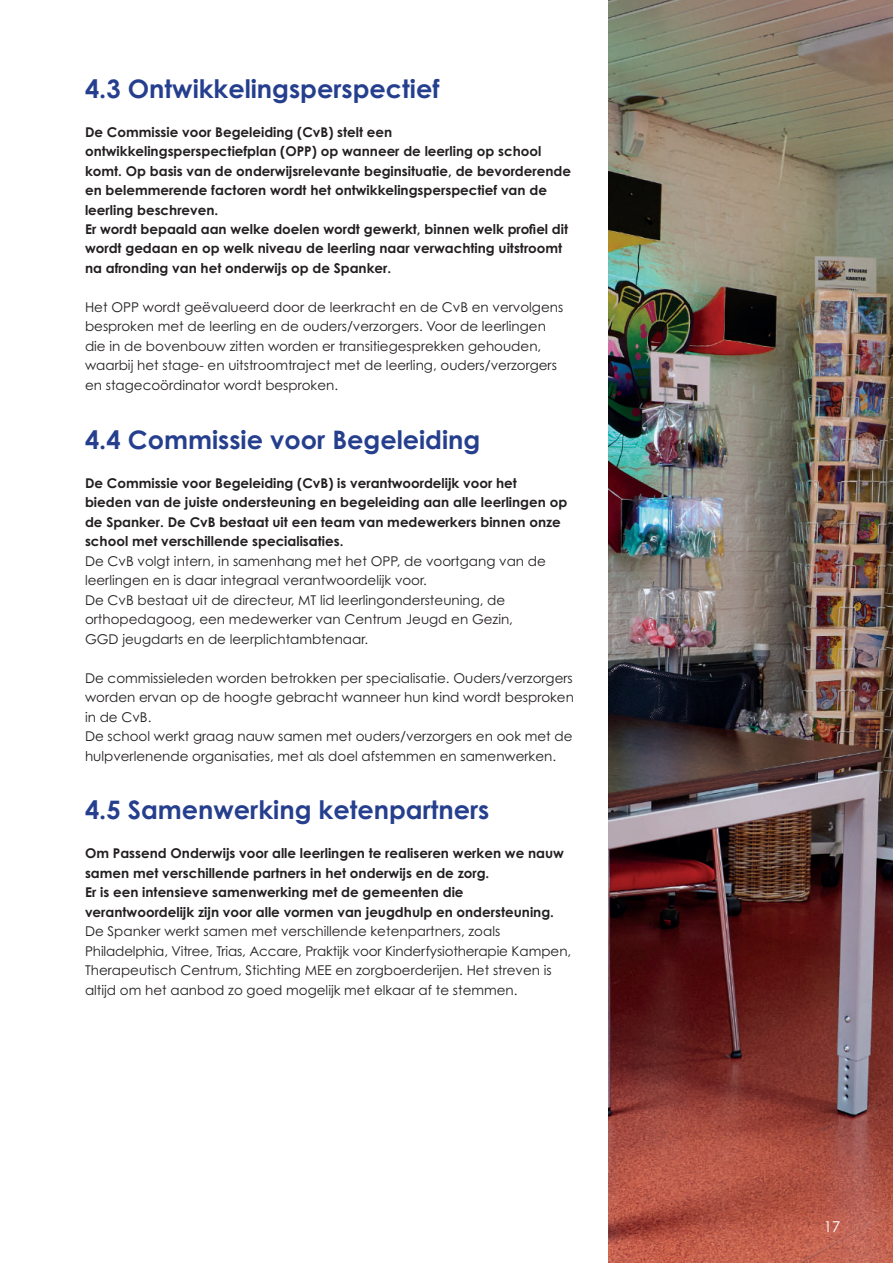
<style>
.page{position:relative;width:893px;height:1263px;background:#fff}
.page>*{position:absolute;margin:0;border:0;box-sizing:border-box;transform-origin:0 0}
.t1{font:700 25.5px "Century Gothic Pro";color:#253f8e}
.t2{font:15px "Century Gothic Pro";color:#fff}
.t3{font:13.5px/19.5px "Century Gothic Pro";color:#231f20}
.t4{font:700 13.5px/19.5px "Century Gothic Pro";color:#231f20}
</style>
<div class="page">
<img style="left:608px;top:0;width:285px;height:1263px">
<h1 class="t1" style="left:85px;top:72px;width:356px">4.3 Ontwikkelingsperspectief</h1>
<p class="t4" style="left:85px;top:122px;width:487px">De Commissie voor Begeleiding (CvB) stelt een ontwikkelingsperspectiefplan (OPP) op wanneer de leerling op school komt. Op basis van de onderwijsrelevante beginsituatie, de bevorderende en belemmerende factoren wordt het ontwikkelingsperspectief van de leerling beschreven.<br>Er wordt bepaald aan welke doelen wordt gewerkt, binnen welk profiel dit wordt gedaan en op welk niveau de leerling naar verwachting uitstroomt na afronding van het onderwijs op de Spanker.</p>
<p class="t3" style="left:85px;top:297px;width:480px">Het OPP wordt geëvalueerd door de leerkracht en de CvB en vervolgens besproken met de leerling en de ouders/verzorgers. Voor de leerlingen die in de bovenbouw zitten worden er transitiegesprekken gehouden, waarbij het stage- en uitstroomtraject met de leerling, ouders/verzorgers en stagecoördinator wordt besproken.</p>
<h1 class="t1" style="left:85px;top:423px;width:397px">4.4 Commissie voor Begeleiding</h1>
<p class="t4" style="left:85px;top:473px;width:484px">De Commissie voor Begeleiding (CvB) is verantwoordelijk voor het<br>bieden van de juiste ondersteuning en begeleiding aan alle leerlingen op de Spanker. De CvB bestaat uit een team van medewerkers binnen onze school met verschillende specialisaties.</p>
<p class="t3" style="left:85px;top:551px;width:462px">De CvB volgt intern, in samenhang met het OPP, de voortgang van de leerlingen en is daar integraal verantwoordelijk voor.<br>De CvB bestaat uit de directeur, MT lid leerlingondersteuning, de orthopedagoog, een medewerker van Centrum Jeugd en Gezin, GGD jeugdarts en de leerplichtambtenaar.</p>
<p class="t3" style="left:85px;top:668px;width:490px">De commissieleden worden betrokken per specialisatie. Ouders/verzorgers worden ervan op de hoogte gebracht wanneer hun kind wordt besproken in de CvB.<br>De school werkt graag nauw samen met ouders/verzorgers en ook met de hulpverlenende organisaties, met als doel afstemmen en samenwerken.</p>
<h1 class="t1" style="left:85px;top:794px;width:406px">4.5 Samenwerking ketenpartners</h1>
<p class="t4" style="left:85px;top:843px;width:481px">Om Passend Onderwijs voor alle leerlingen te realiseren werken we nauw samen met verschillende partners in het onderwijs en de zorg.<br>Er is een intensieve samenwerking met de gemeenten die verantwoordelijk zijn voor alle vormen van jeugdhulp en ondersteuning.</p>
<p class="t3" style="left:85px;top:921px;width:488px">De Spanker werkt samen met verschillende ketenpartners, zoals Philadelphia, Vitree, Trias, Accare, Praktijk voor Kinderfysiotherapie Kampen, Therapeutisch Centrum, Stichting MEE en zorgboerderijen. Het streven is altijd om het aanbod zo goed mogelijk met elkaar af te stemmen.</p>
<p class="t2" style="left:824px;top:1217px;width:18px">17</p>
</div>
